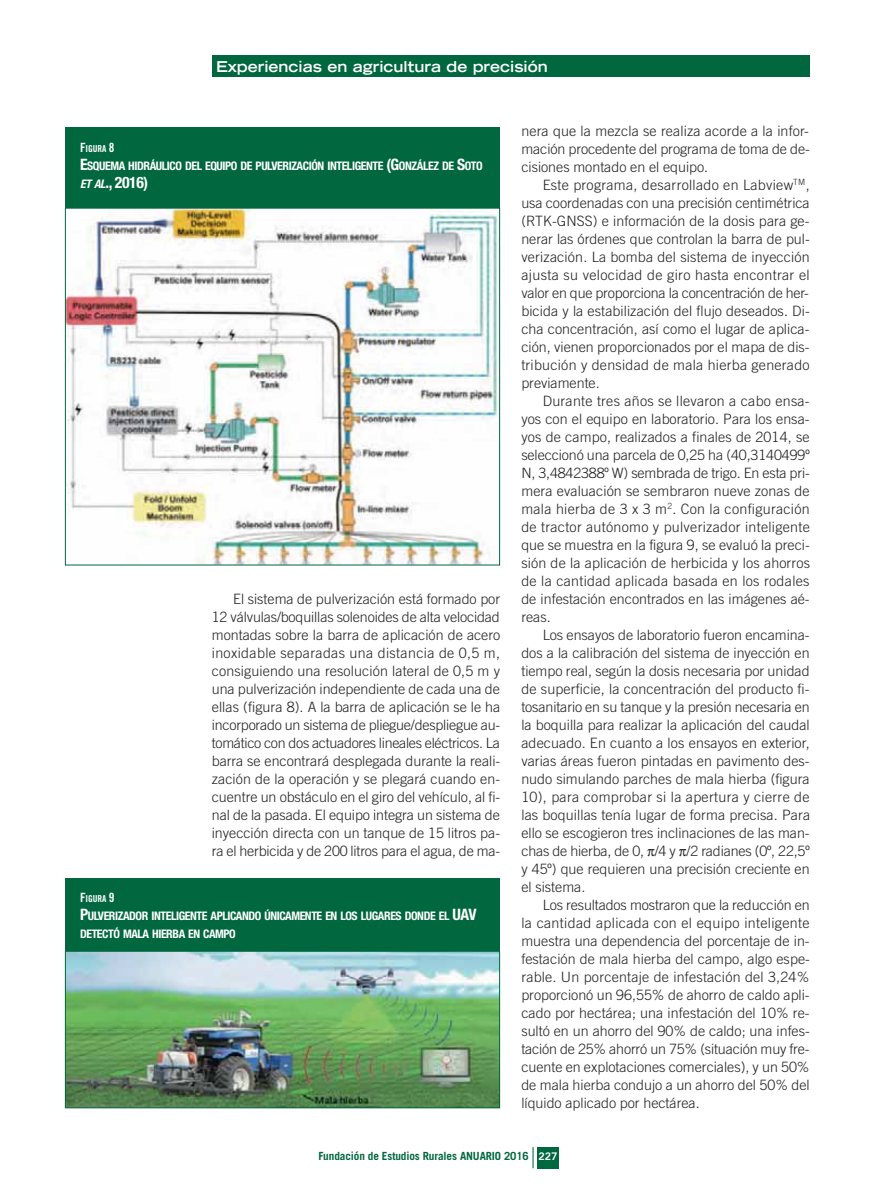
<style>
.page{position:relative;width:876px;height:1198px;background:#fff}
.page>*{position:absolute;margin:0;border:0;box-sizing:border-box;transform-origin:0 0}
.t1{font:700 condensed 15.75px "Helvetica Neue";color:#fff}
.t2{font:700 expanded 15px "Trade Gothic LH";color:#fff}
.t3{font:300 14.25px/18px "Trade Gothic";color:#231f20;text-align:justify}
.t4{font:700 condensed 11.85px/18px "Helvetica Neue";letter-spacing:-.035em;color:#fff}
.t5{font:700 11.25px "Trade Gothic";letter-spacing:-.01em;color:#00673e}
.t6{font:9.6px "Trade Gothic Bold Cond Twenty";letter-spacing:-.015em;color:#fff}
.s1{font-size:12.75px}
.s2{font-size:15.75px}
.s3{font-style:italic;font-size:11.85px}
.s4{font-family:"Trade Gothic Bold Two";font-weight:400;font-size:10.5px;color:#fff}
</style>
<div class="page">
<div style="left:212px;top:55px;width:597px;height:22px;background:#00673e"></div>
<div style="left:537px;top:1147px;width:21px;height:21px;background:#00673e"></div>
<svg style="left:532px;top:1147px;width:1px;height:21px"></svg>
<div style="left:65px;top:128px;width:435px;height:92px;background:#00673e"></div>
<img style="left:67px;top:210px;width:431px;height:353px">
<div style="left:65px;top:208px;width:435px;height:357px;border:1px solid #00673e"></div>
<div style="left:65px;top:878px;width:435px;height:85px;background:#00673e"></div>
<img style="left:67px;top:953px;width:431px;height:153px">
<div style="left:65px;top:951px;width:435px;height:157px;border:1px solid #00673e"></div>
<p class="t2" style="left:216px;top:61px;width:333px">Experiencias en agricultura de precisión</p>
<p class="t6" style="left:80px;top:145px;width:36px"><span class="s1">F</span>IGURA <span class="s1">8</span></p>
<p class="t4" style="left:80px;top:158px;width:404px"><span class="s2">E</span>SQUEMA HIDRÁULICO DEL EQUIPO DE PULVERIZACIÓN INTELIGENTE <span class="s2">(G</span>ONZÁLEZ DE <span class="s2">S</span>OTO</p>
<p class="t1" style="left:80px;top:177px;width:70px"><span class="s3">ET AL</span>., 2016)</p>
<p class="t3" style="left:212px;top:591px;width:290px;text-indent:21px">El sistema de pulverización está formado por 12 válvulas/boquillas solenoides de alta velocidad montadas sobre la barra de aplicación de acero inoxidable separadas una distancia de 0,5 m, consiguiendo una resolución lateral de 0,5 m y una pulverización independiente de cada una de ellas (figura 8). A la barra de aplicación se le ha incorporado un sistema de pliegue/despliegue au&shy;tomático con dos actuadores lineales eléctricos. La barra se encontrará desplegada durante la reali&shy;zación de la operación y se plegará cuando en&shy;cuentre un obstáculo en el giro del vehículo, al fi&shy;nal de la pasada. El equipo integra un sistema de inyección directa con un tanque de 15 litros pa&shy;ra el herbicida y de 200 litros para el agua, de ma-</p>
<p class="t6" style="left:80px;top:895px;width:36px"><span class="s1">F</span>IGURA <span class="s1">9</span></p>
<p class="t4" style="left:80px;top:908px;width:398px"><span class="s2">P</span>ULVERIZADOR INTELIGENTE APLICANDO ÚNICAMENTE EN LOS LUGARES DONDE EL <span class="s2">UAV<br></span>DETECTÓ MALA HIERBA EN CAMPO</p>
<p class="t3" style="left:521px;top:123px;width:290px">nera que la mezcla se realiza acorde a la infor&shy;mación procedente del programa de toma de de&shy;cisiones montado en el equipo.</p>
<p class="t3" style="left:521px;top:177px;width:290px;text-indent:21px">Este programa, desarrollado en Labview<sup>TM</sup>, usa coordenadas con una precisión centimétrica (RTK-GNSS) e información de la dosis para ge&shy;nerar las órdenes que controlan la barra de pul&shy;verización. La bomba del sistema de inyección ajusta su velocidad de giro hasta encontrar el valor en que proporciona la concentración de her&shy;bicida y la estabilización del flujo deseados. Di&shy;cha concentración, así como el lugar de aplica&shy;ción, vienen proporcionados por el mapa de dis&shy;tribución y densidad de mala hierba generado previamente.</p>
<p class="t3" style="left:521px;top:393px;width:290px;text-indent:21px">Durante tres años se llevaron a cabo ensa&shy;yos con el equipo en laboratorio. Para los ensa&shy;yos de campo, realizados a finales de 2014, se seleccionó una parcela de 0,25 ha (40,3140499º N, 3,4842388º W) sembrada de trigo. En esta pri&shy;mera evaluación se sembraron nueve zonas de mala hierba de 3 x 3 m<sup>2</sup>. Con la configuración de tractor autónomo y pulverizador inteligente que se muestra en la figura 9, se evaluó la preci&shy;sión de la aplicación de herbicida y los ahorros de la cantidad aplicada basada en los rodales de infestación encontrados en las imágenes aé&shy;reas.</p>
<p class="t3" style="left:521px;top:627px;width:290px;text-indent:21px">Los ensayos de laboratorio fueron encamina&shy;dos a la calibración del sistema de inyección en tiempo real, según la dosis necesaria por unidad de superficie, la concentración del producto fi&shy;tosanitario en su tanque y la presión necesaria en la boquilla para realizar la aplicación del caudal adecuado. En cuanto a los ensayos en exterior, varias áreas fueron pintadas en pavimento des&shy;nudo simulando parches de mala hierba (figura 10), para comprobar si la apertura y cierre de las boquillas tenía lugar de forma precisa. Para ello se escogieron tres inclinaciones de las man&shy;chas de hierba, de 0, /4 y /2 radianes (0º, 22,5º y 45º) que requieren una precisión creciente en el sistema.</p>
<p class="t3" style="left:521px;top:897px;width:290px;text-indent:21px">Los resultados mostraron que la reducción en la cantidad aplicada con el equipo inteligente muestra una dependencia del porcentaje de in&shy;festación de mala hierba del campo, algo espe&shy;rable. Un porcentaje de infestación del 3,24% proporcionó un 96,55% de ahorro de caldo apli&shy;cado por hectárea; una infestación del 10% re&shy;sultó en un ahorro del 90% de caldo; una infes&shy;tación de 25% ahorró un 75% (situación muy fre&shy;cuente en explotaciones comerciales), y un 50% de mala hierba condujo a un ahorro del 50% del líquido aplicado por hectárea.</p>
<p class="t5" style="left:318px;top:1152px;width:240px">Fundación de Estudios Rurales ANUARIO 2016 <span class="s4">227</span></p>
</div>
